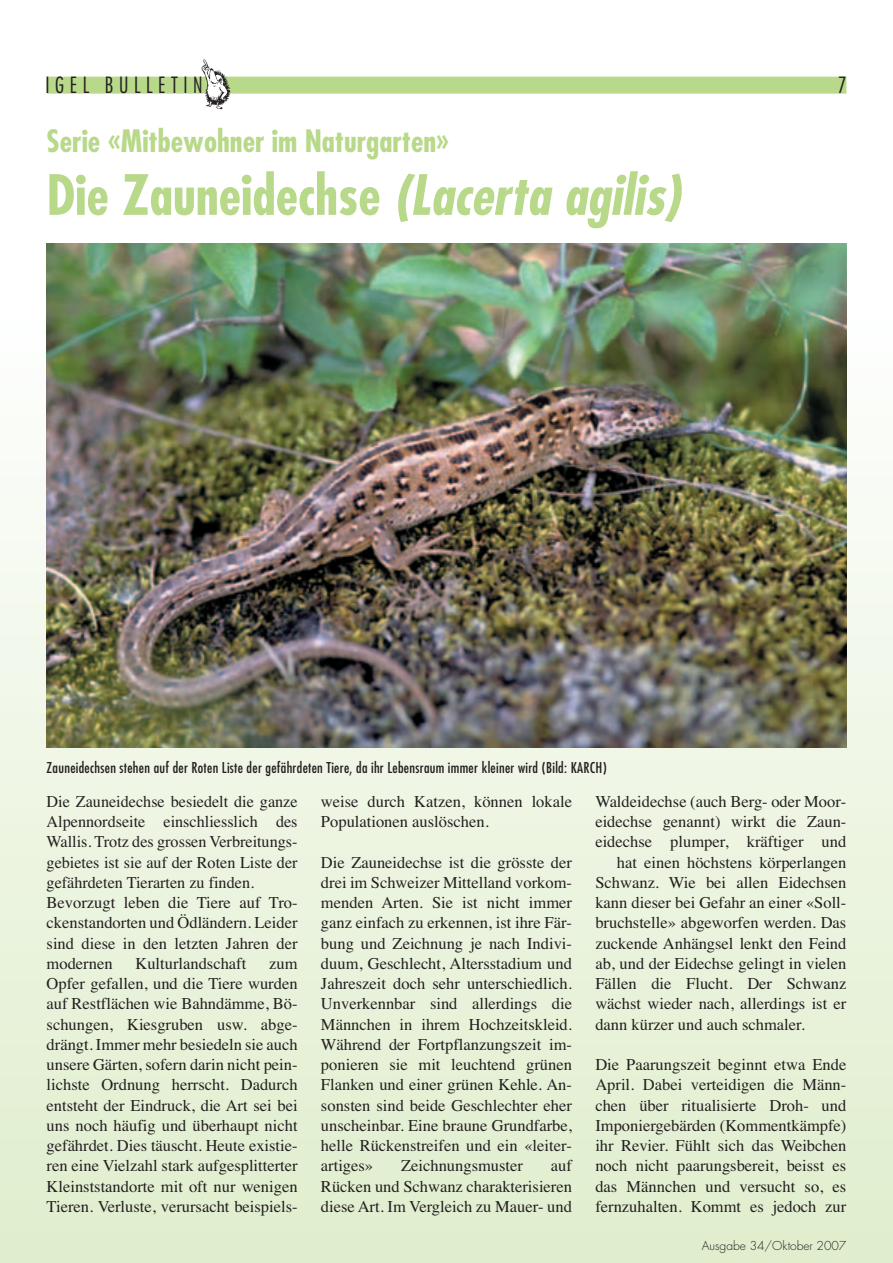
<style>
.page{position:relative;width:893px;height:1263px;background:#fff}
.page>*{position:absolute;margin:0;border:0;box-sizing:border-box;transform-origin:0 0}
.t1{font:700 condensed 54px "Futura";color:#b8d989}
.t2{font:700 condensed 30px "Futura";color:#b8d989}
.t3{font:300 condensed 21.75px "Futura";letter-spacing:.26em;color:#231f20}
.t4{font:16.5px/20.2px "Times";color:#231f20;text-align:justify}
.t5{font:condensed 14.55px "Futura";letter-spacing:.02em;color:#231f20}
.t6{font:300 12px "Futura";color:#231f20}
.s1{font-style:italic}
</style>
<div class="page">
<div style="left:1px;top:1238px;width:891px;height:24px;background:#e0eecd"></div>
<div style="left:1px;top:1206px;width:891px;height:32px;background:#e1eecf"></div>
<div style="left:1px;top:1175px;width:891px;height:31px;background:#e2efd0"></div>
<div style="left:1px;top:1143px;width:891px;height:32px;background:#e3efd2"></div>
<div style="left:1px;top:1112px;width:891px;height:31px;background:#e4f0d3"></div>
<div style="left:1px;top:1080px;width:891px;height:32px;background:#e5f0d5"></div>
<div style="left:1px;top:1049px;width:891px;height:31px;background:#e6f1d6"></div>
<div style="left:1px;top:1017px;width:891px;height:32px;background:#e7f2d8"></div>
<div style="left:1px;top:986px;width:891px;height:31px;background:#e8f2da"></div>
<div style="left:1px;top:954px;width:891px;height:32px;background:#e9f3db"></div>
<div style="left:1px;top:923px;width:891px;height:31px;background:#eaf3dd"></div>
<div style="left:1px;top:891px;width:891px;height:32px;background:#ebf4de"></div>
<div style="left:1px;top:860px;width:891px;height:31px;background:#ecf4e0"></div>
<div style="left:1px;top:828px;width:891px;height:32px;background:#edf5e1"></div>
<div style="left:1px;top:797px;width:891px;height:31px;background:#eef6e3"></div>
<div style="left:1px;top:765px;width:891px;height:32px;background:#eff6e5"></div>
<div style="left:1px;top:734px;width:891px;height:31px;background:#f0f7e6"></div>
<div style="left:1px;top:702px;width:891px;height:32px;background:#f1f7e8"></div>
<div style="left:1px;top:670px;width:891px;height:32px;background:#f2f8ea"></div>
<div style="left:1px;top:639px;width:891px;height:32px;background:#f3f8ec"></div>
<div style="left:1px;top:607px;width:891px;height:32px;background:#f4f9ed"></div>
<div style="left:1px;top:576px;width:891px;height:32px;background:#f5f9ef"></div>
<div style="left:1px;top:544px;width:891px;height:32px;background:#f6faf1"></div>
<div style="left:1px;top:513px;width:891px;height:32px;background:#f7fbf2"></div>
<div style="left:1px;top:481px;width:891px;height:32px;background:#f8fbf4"></div>
<div style="left:1px;top:450px;width:891px;height:32px;background:#f9fcf6"></div>
<div style="left:1px;top:418px;width:891px;height:32px;background:#fafcf8"></div>
<div style="left:1px;top:387px;width:891px;height:32px;background:#fbfdf9"></div>
<div style="left:1px;top:355px;width:891px;height:32px;background:#fcfdfb"></div>
<div style="left:47px;top:77px;width:799px;height:17px;background:#b8d989"></div>
<img style="left:201px;top:59px;width:29px;height:50px">
<img style="left:47px;top:244px;width:799px;height:504px">
<h3 class="t3" style="left:46px;top:76px;width:159px">IGEL BULLETIN</h3>
<h3 class="t3" style="left:837px;top:76px;width:11px">7</h3>
<h2 class="t2" style="left:47px;top:128px;width:404px">Serie «Mitbewohner im Naturgarten»</h2>
<h1 class="t1" style="left:47px;top:171px;width:644px">Die Zauneidechse <span class="s1">(Lacerta agilis)</span></h1>
<p class="t5" style="left:47px;top:761px;width:561px">Zauneidechsen stehen auf der Roten Liste der gefährdeten Tiere, da ihr Lebensraum immer kleiner wird (Bild: KARCH)</p>
<p class="t4" style="left:47px;top:793px;width:252px;text-align:left">Die Zauneidechse besiedelt die ganze Alpennordseite einschliesslich des Wallis. Trotz des grossen Verbreitungs&shy;gebietes ist sie auf der Roten Liste der gefährdeten Tierarten zu finden.<br>Bevorzugt leben die Tiere auf Tro&shy;ckenstandorten und Ödländern. Leider sind diese in den letzten Jahren der modernen</p>
<p class="t4" style="left:135px;top:955px;width:112px">Kulturlandschaft</p>
<p class="t4" style="left:47px;top:955px;width:252px;text-indent:222px">zum Opfer gefallen, und die Tiere wurden auf Restflächen wie Bahndämme, Bö&shy;schungen, Kiesgruben usw. abge&shy;drängt. Immer mehr besiedeln sie auch unsere Gärten, sofern darin nicht pein&shy;lichste Ordnung herrscht. Dadurch entsteht der Eindruck, die Art sei bei uns noch häufig und überhaupt nicht gefährdet. Dies täuscht. Heute existie&shy;ren eine Vielzahl stark aufgesplitterter Kleinststandorte mit oft nur wenigen Tieren. Verluste, verursacht beispiels-</p>
<p class="t4" style="left:321px;top:793px;width:252px">weise durch Katzen, können lokale<br>Populationen auslöschen.</p>
<p class="t4" style="left:321px;top:854px;width:252px">Die Zauneidechse ist die grösste der drei im Schweizer Mittelland vorkom&shy;menden Arten. Sie ist nicht immer ganz einfach zu erkennen, ist ihre Fär&shy;bung und Zeichnung je nach Indivi&shy;duum, Geschlecht, Altersstadium und Jahreszeit doch sehr unterschiedlich.<br>Unverkennbar sind allerdings die Männchen in ihrem Hochzeitskleid.<br>Während der Fortpflanzungszeit im&shy;ponieren sie mit leuchtend grünen Flanken und einer grünen Kehle. An&shy;sonsten sind beide Geschlechter eher unscheinbar. Eine braune Grundfarbe, helle Rückenstreifen und ein «leiter&shy;artiges»</p>
<p class="t4" style="left:321px;top:1157px;width:252px;text-indent:230px">auf Rücken und Schwanz charakterisieren diese Art. Im Vergleich zu Mauer- und</p>
<p class="t4" style="left:401px;top:1157px;width:123px">Zeichnungsmuster</p>
<p class="t4" style="left:595px;top:793px;width:252px">Waldeidechse (auch Berg- oder Moor-</p>
<p class="t4" style="left:595px;top:813px;width:252px">eidechse genannt) wirkt die Zaun-</p>
<p class="t4" style="left:595px;top:833px;width:252px">eidechse plumper, kräftiger und</p>
<p class="t4" style="left:617px;top:854px;width:231px">hat einen höchstens körperlangen</p>
<p class="t4" style="left:595px;top:874px;width:252px">Schwanz. Wie bei allen Eidechsen</p>
<p class="t4" style="left:595px;top:894px;width:252px">kann dieser bei Gefahr an einer «Soll-</p>
<p class="t4" style="left:595px;top:914px;width:252px">bruchstelle» abgeworfen werden. Das</p>
<p class="t4" style="left:595px;top:935px;width:252px">zuckende Anhängsel lenkt den Feind</p>
<p class="t4" style="left:595px;top:955px;width:252px">ab, und der Eidechse gelingt in vielen</p>
<p class="t4" style="left:595px;top:975px;width:252px">Fällen die Flucht. Der Schwanz</p>
<p class="t4" style="left:595px;top:995px;width:252px">wächst wieder nach, allerdings ist er</p>
<p class="t4" style="left:595px;top:1016px;width:211px">dann kürzer und auch schmaler.</p>
<p class="t4" style="left:595px;top:1056px;width:252px">Die Paarungszeit beginnt etwa Ende April. Dabei verteidigen die Männ&shy;chen über ritualisierte Droh- und Imponiergebärden (Kommentkämpfe) ihr Revier. Fühlt sich das Weibchen noch nicht paarungsbereit, beisst es das Männchen und versucht so, es fernzuhalten. Kommt es jedoch zur</p>
<p class="t6" style="left:701px;top:1240px;width:146px">Ausgabe 34/Oktober 2007</p>
</div>
